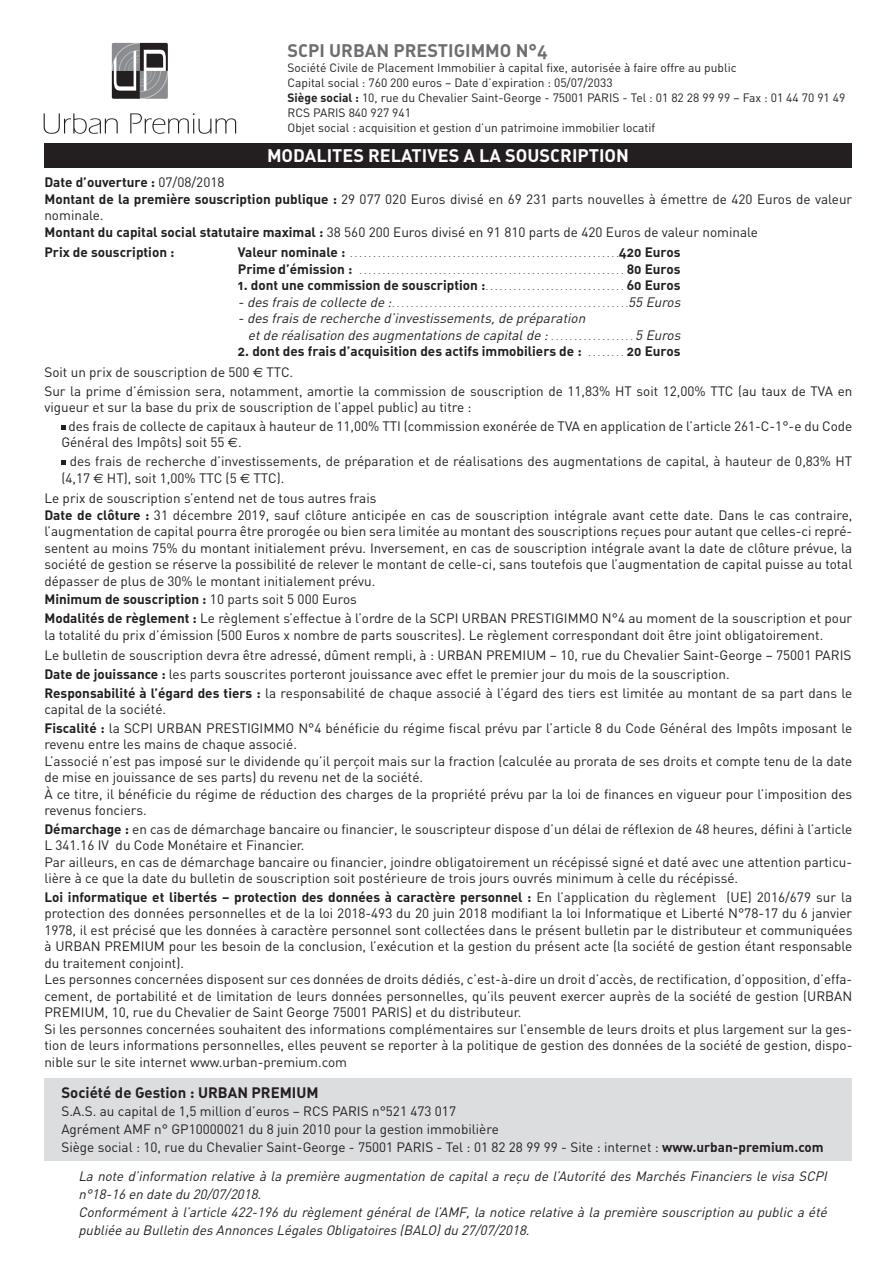
<style>
.page{position:relative;width:893px;height:1263px;background:#fff}
.page>*{position:absolute;margin:0;border:0;box-sizing:border-box;transform-origin:0 0}
.t1{font:18px "DIN Bold Alternate";color:#fff}
.t2{font:18px "DIN Bold Alternate";color:#6c6d70}
.t3{font:15px "DIN Bold Alternate";color:#231f20}
.t4{font:13.5px/16.5px "DIN";color:#231f20}
.t5{font:italic 13.5px/18px "DIN";color:#231f20}
.t6{font:13.5px "DIN Bold Alternate";color:#231f20}
.t7{font:12px "DIN";color:#231f20}
.t8{font:9px "DIN";color:#231f20}
.t9{font:italic 9px "DIN";color:#231f20}
.s1{font-family:"DIN Bold Alternate"}
.s2{font-family:"DIN"}
.s3{font-family:"DIN Bold Alternate";font-size:13.5px}
.s4{font-family:"DIN";font-size:9px}
.s5{font-size:13.5px}
.s6{font-size:9px}
.s7{font-family:"Euro Sans"}
</style>
<div class="page">
<svg style="left:44px;top:113px;width:74px;height:21px"></svg>
<svg style="left:130px;top:113px;width:106px;height:21px"></svg>
<svg style="left:112px;top:43px;width:56px;height:56px;background:#7b7b7c"></svg>
<svg style="left:61px;top:425px;width:5px;height:4px"></svg>
<svg style="left:61px;top:460px;width:5px;height:4px"></svg>
<div style="left:44px;top:143px;width:808px;height:25px;background:#231f20"></div>
<div style="left:44px;top:1078px;width:808px;height:82px;background:#dcdddf"></div>
<p class="t2" style="left:288px;top:39px;width:262px">SCPI URBAN PRESTIGIMMO N°4</p>
<p class="t7" style="left:288px;top:61px;width:451px">Société Civile de Placement Immobilier à capital fixe, autorisée à faire offre au public</p>
<p class="t7" style="left:288px;top:76px;width:327px">Capital social : 760 200 euros – Date d’expiration : 05/07/2033</p>
<p class="t7" style="left:288px;top:91px;width:559px"><span class="s1">Siège social :</span> 10, rue du Chevalier Saint-George - 75001 PARIS - Tel : 01 82 28 99 99 – Fax : 01 44 70 91 49</p>
<p class="t7" style="left:288px;top:106px;width:125px">RCS PARIS 840 927 941</p>
<p class="t7" style="left:288px;top:121px;width:369px">Objet social : acquisition et gestion d’un patrimoine immobilier locatif</p>
<p class="t1" style="left:267px;top:144px;width:363px">MODALITES RELATIVES A LA SOUSCRIPTION</p>
<p class="t6" style="left:44px;top:173px;width:182px">Date d’ouverture : <span class="s2">07/08/2018</span></p>
<p class="t4" style="left:44px;top:190px;width:809px"><span class="s1">Montant de la première souscription publique :</span> 29 077 020 Euros divisé en 69 231 parts nouvelles à émettre de 420 Euros de valeur nominale.</p>
<p class="t4" style="left:44px;top:223px;width:715px"><span class="s1">Montant du capital social statutaire maximal :</span> 38 560 200 Euros divisé en 91 810 parts de 420 Euros de valeur nominale</p>
<p class="t6" style="left:44px;top:244px;width:132px">Prix de souscription :</p>
<p class="t8" style="left:238px;top:248px;width:116px"><span class="s3">Valeur nominale :</span> .........................................................</p>
<p class="t6" style="left:619px;top:244px;width:63px">420 Euros</p>
<p class="t8" style="left:238px;top:265px;width:122px"><span class="s3">Prime d’émission :</span> ..........................................................</p>
<p class="t6" style="left:627px;top:260px;width:55px">80 Euros</p>
<p class="t6" style="left:238px;top:277px;width:252px">1. dont une commission de souscription : <span class="s4">..............................</span></p>
<p class="t6" style="left:627px;top:277px;width:55px">60 Euros</p>
<p class="t9" style="left:238px;top:298px;width:159px"><span class="s5">-des frais de collecte de :</span>..................................................</p>
<p class="t5" style="left:628px;top:293px;width:57px">55 Euros</p>
<p class="t5" style="left:248px;top:310px;width:342px;line-height:16.5px;text-indent:-10px">-des frais de recherche d’investissements,de préparation etde réalisation des augmentations de capitalde :<span class="s6">...................</span></p>
<p class="t5" style="left:635px;top:326px;width:50px">5 Euros</p>
<p class="t6" style="left:238px;top:343px;width:351px">2. dont des frais d’acquisition des actifs immobiliers de : <span class="s4">.........</span></p>
<p class="t6" style="left:627px;top:343px;width:55px">20 Euros</p>
<p class="t4" style="left:44px;top:364px;width:250px">Soit un prix de souscription de 500 <span class="s7">€</span> TTC.</p>
<p class="t4" style="left:44px;top:382px;width:809px">Sur la prime d’émission sera, notamment, amortie la commission de souscription de 11,83% HT soit 12,00% TTC (au taux de TVA en vigueur et sur la base du prix de souscription de l’appel public) au titre :</p>
<p class="t4" style="left:61px;top:417px;width:792px;text-indent:7px">des frais de collecte de capitaux à hauteur de 11,00% TTI (commission exonérée de TVA en application de l’article 261-C-1°-e du Code<br>Général des Impôts) soit 55 <span class="s7">€</span>.</p>
<p class="t4" style="left:61px;top:453px;width:792px;text-indent:8px">des frais de recherche d’investissements, de préparation et de réalisations des augmentations de capital, à hauteur de 0,83% HT (4,17 <span class="s7">€</span> HT), soit 1,00% TTC (5 <span class="s7">€</span> TTC).</p>
<p class="t4" style="left:44px;top:490px;width:334px">Le prix de souscription s’entend net de tous autres frais</p>
<p class="t4" style="left:44px;top:506px;width:809px;text-align:justify"><span class="s1">Date de clôture :</span> 31 décembre 2019, sauf clôture anticipée en cas de souscription intégrale avant cette date. Dans le cas contraire, l’augmentation de capital pourra être prorogée ou bien sera limitée au montant des souscriptions reçues pour autant que celles-ci repré&shy;sentent au moins 75% du montant initialement prévu. Inversement, en cas de souscription intégrale avant la date de clôture prévue, la société de gestion se réserve la possibilité de relever le montant de celle-ci, sans toutefois que l’augmentation de capital puisse au total dépasser de plus de 30% le montant initialement prévu.</p>
<p class="t6" style="left:44px;top:591px;width:314px">Minimum de souscription : <span class="s2">10 parts soit 5 000 Euros</span></p>
<p class="t4" style="left:44px;top:610px;width:809px"><span class="s1">Modalités de règlement :</span> Le règlement s’effectue à l’ordre de la SCPI URBAN PRESTIGIMMO N°4 au moment de la souscription et pour la totalité du prix d’émission (500 Euros x nombre de parts souscrites). Le règlement correspondant doit être joint obligatoirement.</p>
<p class="t4" style="left:44px;top:647px;width:808px">Le bulletin de souscription devra être adressé, dûment rempli, à : URBAN PREMIUM – 10, rue du Chevalier Saint-George – 75001 PARIS</p>
<p class="t4" style="left:44px;top:665px;width:687px"><span class="s1">Date de jouissance :</span> les parts souscrites porteront jouissance avec effet le premier jour du mois de la souscription.</p>
<p class="t4" style="left:44px;top:684px;width:809px"><span class="s1">Responsabilité à l’égard des tiers :</span> la responsabilité de chaque associé à l’égard des tiers est limitée au montant de sa part dans le capital de la société.</p>
<p class="t4" style="left:44px;top:719px;width:809px"><span class="s1">Fiscalité :</span> la SCPI URBAN PRESTIGIMMO N°4 bénéficie du régime fiscal prévu par l’article 8 du Code Général des Impôts imposant le revenu entre les mains de chaque associé.</p>
<p class="t4" style="left:44px;top:752px;width:809px">L’associé n’est pas imposé sur le dividende qu’il perçoit mais sur la fraction (calculée au prorata de ses droits et compte tenu de la date de mise en jouissance de ses parts) du revenu net de la société.</p>
<p class="t4" style="left:44px;top:785px;width:809px">À ce titre, il bénéficie du régime de réduction des charges de la propriété prévu par la loi de finances en vigueur pour l’imposition des revenus fonciers.</p>
<p class="t4" style="left:44px;top:820px;width:809px"><span class="s1">Démarchage :</span> en cas de démarchage bancaire ou financier, le souscripteur dispose d’un délai de réflexion de 48 heures, défini à l’article<br>L 341.16 IV du Code Monétaire et Financier.</p>
<p class="t4" style="left:44px;top:853px;width:809px">Par ailleurs, en cas de démarchage bancaire ou financier, joindre obligatoirement un récépissé signé et daté avec une attention particu&shy;lière à ce que la date du bulletin de souscription soit postérieure de trois jours ouvrés minimum à celle du récépissé.</p>
<p class="t4" style="left:44px;top:888px;width:809px;text-align:justify"><span class="s1">Loi informatique et libertés – protection des données à caractère personnel :</span> En l’application du règlement (UE) 2016/679 sur la protection des données personnelles et de la loi 2018-493 du 20 juin 2018 modifiant la loi Informatique et Liberté N°78-17 du 6 janvier 1978, il est précisé que les données à caractère personnel sont collectées dans le présent bulletin par le distributeur et communiquées à URBAN PREMIUM pour les besoin de la conclusion, l’exécution et la gestion du présent acte (la société de gestion étant responsable du traitement conjoint).</p>
<p class="t4" style="left:44px;top:971px;width:809px;text-align:justify">Les personnes concernées disposent sur ces données de droits dédiés, c’est-à-dire un droit d’accès, de rectification, d’opposition, d’effa&shy;cement, de portabilité et de limitation de leurs données personnelles, qu’ils peuvent exercer auprès de la société de gestion (URBAN PREMIUM, 10, rue du Chevalier de Saint George 75001 PARIS) et du distributeur.</p>
<p class="t4" style="left:44px;top:1020px;width:809px;text-align:justify">Si les personnes concernées souhaitent des informations complémentaires sur l’ensemble de leurs droits et plus largement sur la ges&shy;tion de leurs informations personnelles, elles peuvent se reporter à la politique de gestion des données de la société de gestion, dispo&shy;nible sur le site internet www.urban-premium.com</p>
<p class="t3" style="left:61px;top:1083px;width:259px">Société de Gestion : URBAN PREMIUM</p>
<p class="t4" style="left:61px;top:1103px;width:396px">S.A.S. au capital de 1,5 million d’euros – RCS PARIS n°521 473 017</p>
<p class="t4" style="left:61px;top:1121px;width:439px">Agrément AMF n° GP10000021 du 8 juin 2010 pour la gestion immobilière</p>
<p class="t4" style="left:61px;top:1139px;width:764px">Siège social : 10, rue du Chevalier Saint-George - 75001 PARIS - Tel : 01 82 28 99 99 - Site : internet : <span class="s1">www.urban-premium.com</span></p>
<p class="t5" style="left:78px;top:1167px;width:753px">La note d’information relative à la première augmentation de capital a reçu de l’Autorité des Marchés Financiers le visa SCPI n°18-16 en date du 20/07/2018.</p>
<p class="t5" style="left:78px;top:1203px;width:753px">Conformément à l’article 422-196 du règlement général de l’AMF, la notice relative à la première souscription au public a été publiée au Bulletin des Annonces Légales Obligatoires (BALO)du 27/07/2018.</p>
</div>
